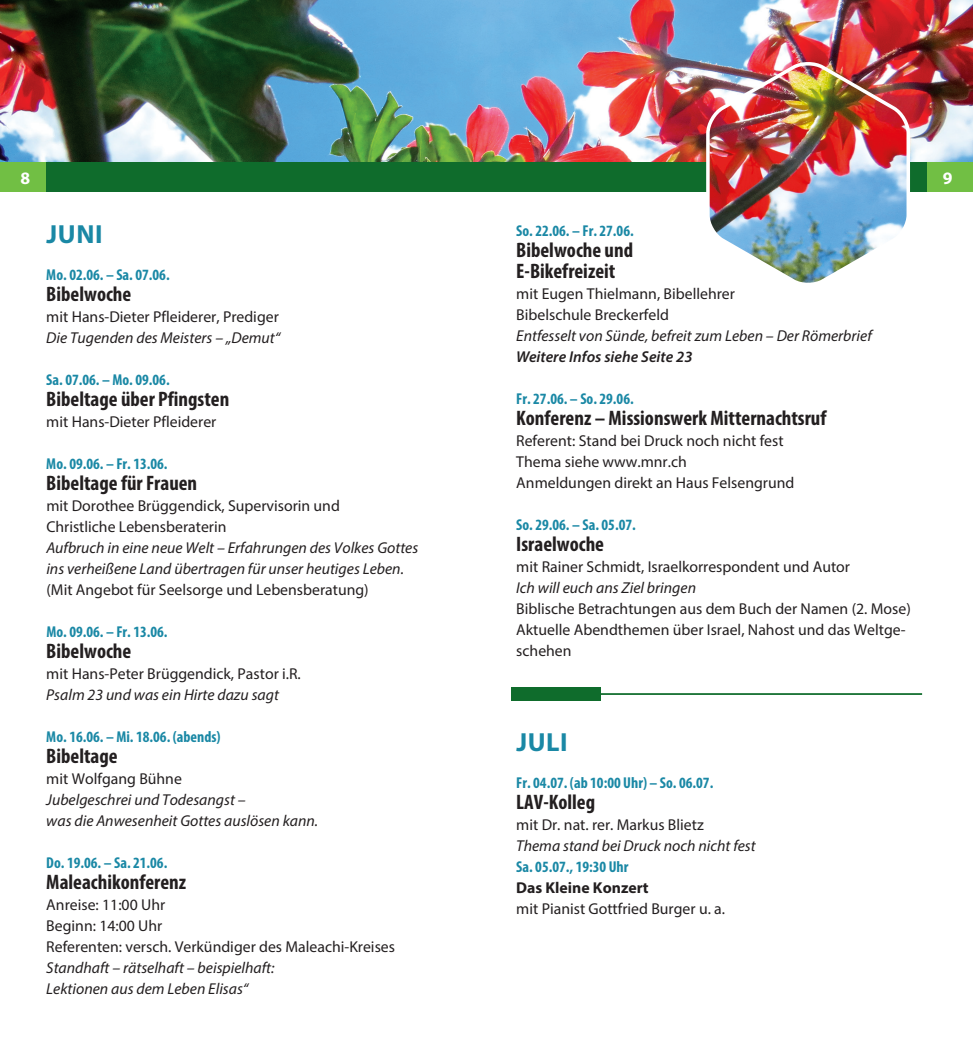
<style>
.page{position:relative;width:973px;height:1042px;background:#fff}
.page>*{position:absolute;margin:0;border:0;box-sizing:border-box;transform-origin:0 0}
.t1{font:700 26.25px "Myriad Pro";letter-spacing:.02em;color:#1a88a5}
.t2{font:700 condensed 21px/21px "Myriad Pro";color:#231f20}
.t3{font:700 17.5px "Myriad Pro";color:#fff}
.t4{font:15.75px/21px "Myriad Pro";color:#231f20}
.t5{font:italic 15.75px/21px "Myriad Pro";color:#231f20}
.t6{font:700 condensed 15.75px "Myriad Pro";color:#1a88a5}
.t7{font:italic 600 15.75px "Myriad Pro";color:#231f20}
.t8{font:700 15.75px "Myriad Pro";color:#231f20}
</style>
<div class="page">
<img style="left:0;top:0;width:972px;height:162px">
<div style="left:926px;top:162px;width:46px;height:30px;background:#71bf44"></div>
<div style="left:0;top:162px;width:46px;height:30px;background:#71bf44"></div>
<div style="left:46px;top:162px;width:440px;height:30px;background:#0f6c2c"></div>
<div style="left:486px;top:162px;width:440px;height:30px;background:#0f6c2c"></div>
<hr style="left:523px;top:693px;width:398px;height:2px;background:#0f6c2c">
<div style="left:511px;top:687px;width:89px;height:14px;background:#0f6c2c"></div>
<img style="left:704px;top:58px;width:207px;height:225px">
<p class="t3" style="left:21px;top:167px;width:11px">8</p>
<p class="t3" style="left:942px;top:167px;width:11px">9</p>
<h1 class="t1" style="left:47px;top:217px;width:57px">JUNI</h1>
<p class="t6" style="left:46px;top:265px;width:125px">Mo. 02.06. – Sa. 07.06.</p>
<h2 class="t2" style="left:46px;top:283px;width:86px">Bibelwoche</h2>
<p class="t4" style="left:46px;top:306px;width:234px">mit Hans-Dieter Pfleiderer, Prediger</p>
<p class="t5" style="left:46px;top:327px;width:235px">Die Tugenden des Meisters – „Demut“</p>
<p class="t6" style="left:46px;top:370px;width:125px">Sa. 07.06. – Mo. 09.06.</p>
<h2 class="t2" style="left:46px;top:388px;width:184px">Bibeltage über Pfingsten</h2>
<p class="t4" style="left:46px;top:411px;width:171px">mit Hans-Dieter Pfleiderer</p>
<p class="t6" style="left:46px;top:454px;width:123px">Mo. 09.06. – Fr. 13.06.</p>
<h2 class="t2" style="left:46px;top:472px;width:152px">Bibeltage für Frauen</h2>
<p class="t4" style="left:46px;top:495px;width:295px">mit Dorothee Brüggendick, Supervisorin und<br>Christliche Lebensberaterin</p>
<p class="t5" style="left:46px;top:537px;width:373px">Aufbruch in eine neue Welt – Erfahrungen des Volkes Gottes ins verheißene Land übertragen für unser heutiges Leben.</p>
<p class="t4" style="left:46px;top:579px;width:324px">(Mit Angebot für Seelsorge und Lebensberatung)</p>
<p class="t6" style="left:46px;top:622px;width:123px">Mo. 09.06. – Fr. 13.06.</p>
<h2 class="t2" style="left:46px;top:640px;width:86px">Bibelwoche</h2>
<p class="t4" style="left:46px;top:663px;width:256px">mit Hans-Peter Brüggendick, Pastor i.R.</p>
<p class="t5" style="left:46px;top:684px;width:234px">Psalm 23 und was ein Hirte dazu sagt</p>
<p class="t6" style="left:46px;top:727px;width:176px">Mo. 16.06. – Mi. 18.06. (abends)</p>
<h2 class="t2" style="left:46px;top:745px;width:73px">Bibeltage</h2>
<p class="t4" style="left:46px;top:768px;width:137px">mit Wolfgang Bühne</p>
<p class="t5" style="left:46px;top:789px;width:273px">Jubelgeschrei und Todesangst –<br>was die Anwesenheit Gottes auslösen kann.</p>
<p class="t6" style="left:46px;top:853px;width:122px">Do. 19.06. – Sa. 21.06.</p>
<h2 class="t2" style="left:46px;top:871px;width:141px">Maleachikonferenz</h2>
<p class="t4" style="left:46px;top:894px;width:350px">Anreise: 11:00 Uhr<br>Beginn: 14:00 Uhr<br>Referenten: versch. Verkündiger des Maleachi-Kreises</p>
<p class="t5" style="left:46px;top:957px;width:230px">Standhaft – rätselhaft – beispielhaft:<br>Lektionen aus dem Leben Elisas“</p>
<p class="t6" style="left:516px;top:221px;width:119px">So. 22.06. – Fr. 27.06.</p>
<h2 class="t2" style="left:516px;top:239px;width:118px">Bibelwoche und<br>E-Bikefreizeit</h2>
<p class="t4" style="left:516px;top:283px;width:220px">mit Eugen Thielmann, Bibellehrer<br>Bibelschule Breckerfeld</p>
<p class="t5" style="left:516px;top:325px;width:357px">Entfesselt von Sünde, befreit zum Leben – Der Römerbrief</p>
<p class="t7" style="left:516px;top:347px;width:178px">Weitere Infos siehe Seite 23</p>
<p class="t6" style="left:516px;top:389px;width:119px">Fr. 27.06. – So. 29.06.</p>
<h2 class="t2" style="left:516px;top:407px;width:311px">Konferenz – Missionswerk Mitternachtsruf</h2>
<p class="t4" style="left:516px;top:430px;width:279px">Referent: Stand bei Druck noch nicht fest<br>Thema siehe www.mnr.ch<br>Anmeldungen direkt an Haus Felsengrund</p>
<p class="t6" style="left:516px;top:515px;width:121px">So. 29.06. – Sa. 05.07.</p>
<h2 class="t2" style="left:516px;top:533px;width:89px">Israelwoche</h2>
<p class="t4" style="left:516px;top:556px;width:335px">mit Rainer Schmidt, Israelkorrespondent und Autor</p>
<p class="t5" style="left:516px;top:577px;width:181px">Ich will euch ans Ziel bringen</p>
<p class="t4" style="left:516px;top:598px;width:396px">Biblische Betrachtungen aus dem Buch der Namen (2. Mose)<br>Aktuelle Abendthemen über Israel, Nahost und das Weltge&shy;schehen</p>
<h1 class="t1" style="left:516px;top:725px;width:53px">JULI</h1>
<p class="t6" style="left:516px;top:772px;width:198px">Fr. 04.07. (ab 10:00 Uhr) – So. 06.07.</p>
<h2 class="t2" style="left:516px;top:791px;width:80px">LAV-Kolleg</h2>
<p class="t4" style="left:516px;top:814px;width:189px">mit Dr. nat. rer. Markus Blietz</p>
<p class="t5" style="left:516px;top:834px;width:241px">Thema stand bei Druck noch nicht fest</p>
<p class="t6" style="left:516px;top:856px;width:114px">Sa. 05.07., 19:30 Uhr</p>
<p class="t8" style="left:516px;top:877px;width:134px">Das Kleine Konzert</p>
<p class="t4" style="left:516px;top:897px;width:210px">mit Pianist Gottfried Burger u. a.</p>
</div>
